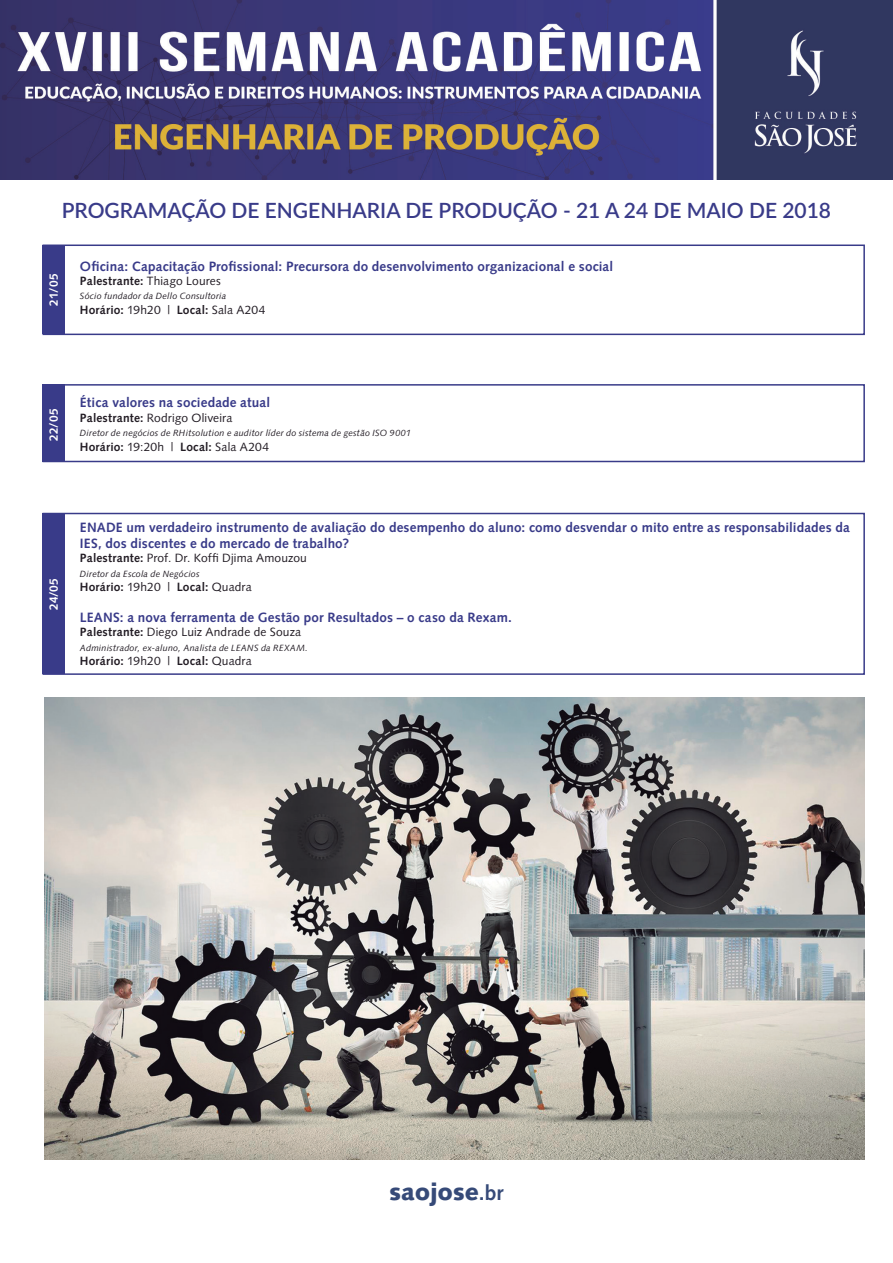
<style>
.page{position:relative;width:893px;height:1263px;background:#fff}
.page>*{position:absolute;margin:0;border:0;box-sizing:border-box;transform-origin:0 0}
.t1{font:900 24px "Syntax LT Std";color:#364a78}
.t2{font:600 21px "Lato";color:#393b89}
.t3{font:700 13.5px/16.2px "Syntax LT Std";letter-spacing:.01em;color:#393b89}
.t4{font:12px "Syntax LT Std";letter-spacing:.01em;color:#221c24}
.t5{font:700 12px "Syntax LT Std";letter-spacing:.02em;color:#221c24}
.t6{font:700 12px "Syntax LT Std";letter-spacing:.025em;color:#fff}
.t7{font:italic 9px "Syntax LT Std";letter-spacing:.02em;color:#221c24}
.s1{font-weight:400}
.s2{font-weight:700}
.s3{font-weight:700;font-size:21px}
</style>
<div class="page">
<img style="left:1px;top:0;width:891px;height:179px">
<div style="left:43px;top:244px;width:822px;height:91px;border:2px solid #393b89"></div>
<div style="left:43px;top:245px;width:22px;height:89px;background:#393b89"></div>
<div style="left:43px;top:384px;width:822px;height:78px;border:2px solid #393b89"></div>
<div style="left:43px;top:385px;width:22px;height:77px;background:#393b89"></div>
<div style="left:43px;top:513px;width:822px;height:162px;border:2px solid #393b89"></div>
<div style="left:43px;top:514px;width:22px;height:160px;background:#393b89"></div>
<img style="left:44px;top:697px;width:821px;height:462px">
<p class="t2" style="left:62px;top:195px;width:771px">PROGRAMAÇÃO DE ENGENHARIA DE PRODUÇÃO - 21 A 24 DE MAIO DE 2018</p>
<p class="t6" style="left:47px;top:306px;width:33px;rotate:-90deg">21/05</p>
<p class="t3" style="left:80px;top:258px;width:535px">Oficina: Capacitação Profissional: Precursora do desenvolvimento organizacional e social</p>
<p class="t5" style="left:80px;top:274px;width:142px">Palestrante: <span class="s1">Thiago Loures</span></p>
<p class="t7" style="left:80px;top:291px;width:148px">Sócio fundador da Dello Consultoria</p>
<p class="t5" style="left:80px;top:303px;width:187px">Horário: <span class="s1">19h20 |</span> Local: <span class="s1">Sala A204</span></p>
<p class="t6" style="left:47px;top:441px;width:34px;rotate:-90deg">22/05</p>
<p class="t3" style="left:80px;top:395px;width:192px">Ética valores na sociedade atual</p>
<p class="t4" style="left:80px;top:411px;width:154px"><span class="s2">Palestrante:</span> Rodrigo Oliveira</p>
<p class="t7" style="left:80px;top:428px;width:333px">Diretor de negócios de RHitsolution e auditor líder do sistema de gestão ISO 9001</p>
<p class="t4" style="left:80px;top:439px;width:191px"><span class="s2">Horário:</span> 19:20h | <span class="s2">Local:</span> Sala A204</p>
<p class="t6" style="left:47px;top:610px;width:34px;rotate:-90deg">24/05</p>
<p class="t3" style="left:80px;top:519px;width:771px">ENADE um verdadeiro instrumento de avaliação do desempenho do aluno: como desvendar o mito entre as responsabilidades da<br>IES, dos discentes e do mercado de trabalho?</p>
<p class="t4" style="left:80px;top:551px;width:228px"><span class="s2">Palestrante:</span> Prof. Dr. Koffi Djima Amouzou</p>
<p class="t7" style="left:80px;top:568px;width:121px">Diretor da Escola de Negócios</p>
<p class="t5" style="left:80px;top:580px;width:173px">Horário: <span class="s1">19h20 |</span> Local: <span class="s1">Quadra</span></p>
<p class="t3" style="left:80px;top:609px;width:433px">LEANS: a nova ferramenta de Gestão por Resultados – o caso da Rexam.</p>
<p class="t4" style="left:80px;top:625px;width:223px"><span class="s2">Palestrante:</span> Diego Luiz Andrade de Souza</p>
<p class="t7" style="left:80px;top:642px;width:230px">Administrador, ex-aluno, Analista de LEANS da REXAM.</p>
<p class="t5" style="left:80px;top:654px;width:173px">Horário: <span class="s1">19h20 |</span> Local: <span class="s1">Quadra</span></p>
<p class="t1" style="left:390px;top:1178px;width:115px">saojose<span class="s3">.br</span></p>
</div>
